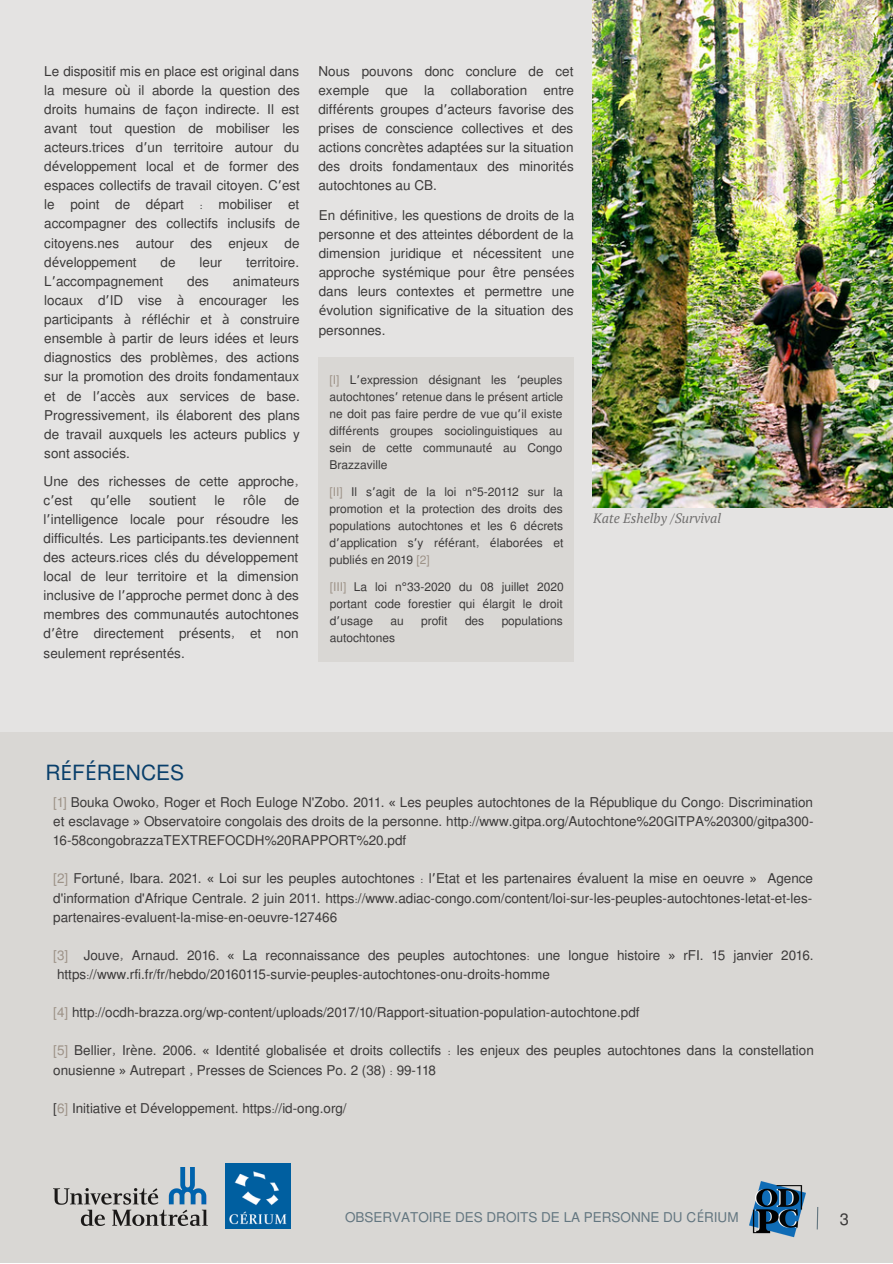
<style>
.page{position:relative;width:893px;height:1264px;background:#fff}
.page>*{position:absolute;margin:0;border:0;box-sizing:border-box;transform-origin:0 0}
.t1{font:21px "Mukti";color:#093f6b}
.t2{font:16.5px "Mukti";color:#3b3939}
.t3{font:13.5px/19px "Mukti";color:#3b3939;text-align:justify}
.t4{font:13.5px "Mukti";color:#637680}
.t5{font:italic 13.5px "PT Serif";color:#3b3939}
.t6{font:12px/17px "Mukti";color:#3b3939;text-align:justify}
.s1{font-family:"Noto Sans"}
.s2{font-family:"Noto Sans Gurmukhi"}
.s3{color:#9d9287}
</style>
<div class="page">
<div style="left:0;top:0;width:892px;height:1262px;background:#e4e3e2"></div>
<div style="left:0;top:732px;width:892px;height:530px;background:#d9d7d4"></div>
<img style="left:592px;top:0;width:300px;height:507px">
<div style="left:319px;top:357px;width:255px;height:304px;background:#d9d7d4"></div>
<img style="left:53px;top:1167px;width:154px;height:58px">
<img style="left:225px;top:1163px;width:65px;height:65px">
<svg style="left:816px;top:1207px;width:2px;height:23px"></svg>
<img style="left:749px;top:1181px;width:56px;height:57px">
<p class="t3" style="left:44px;top:61px;width:257px">Le dispositif mis en place est original dans la mesure o<span class="s1">ù</span> il aborde la question des droits humains de fa<span class="s1">ç</span>on indirecte. Il est avant tout question de mobiliser les acteurs.trices d<span class="s2">’</span>un territoire autour du d<span class="s1">é</span>veloppement local et de former des espaces collectifs de travail citoyen. C<span class="s2">’</span>est le point de d<span class="s1">é</span>part : mobiliser et accompagner des collectifs inclusifs de citoyens.nes autour des enjeux de d<span class="s1">é</span>veloppement</p>
<p class="t3" style="left:161px;top:252px;width:16px">de</p>
<p class="t3" style="left:200px;top:252px;width:24px">leur</p>
<p class="t3" style="left:246px;top:252px;width:55px">territoire.</p>
<p class="t3" style="left:44px;top:271px;width:120px">L<span class="s2">’</span>accompagnement</p>
<p class="t3" style="left:187px;top:271px;width:23px">des</p>
<p class="t3" style="left:44px;top:271px;width:257px;text-indent:189px">animateurs locaux d<span class="s2">’</span>ID vise <span class="s1">à</span> encourager les participants <span class="s1">à</span> r<span class="s1">é</span>fl<span class="s1">é</span>chir et <span class="s1">à</span> construire ensemble <span class="s1">à</span> partir de leurs id<span class="s1">é</span>es et leurs diagnostics des probl<span class="s1">è</span>mes, des actions sur la promotion des droits fondamentaux et de l<span class="s2">’</span>acc<span class="s1">è</span>s aux services de base.<br>Progressivement, ils <span class="s1">é</span>laborent des plans de travail auxquels les acteurs publics y sont associ<span class="s1">é</span>s.</p>
<p class="t3" style="left:44px;top:470px;width:256px">Une des richesses de cette approche, c<span class="s2">’</span>est</p>
<p class="t3" style="left:91px;top:489px;width:42px">qu<span class="s2">’</span>elle</p>
<p class="t3" style="left:149px;top:489px;width:49px">soutient</p>
<p class="t3" style="left:214px;top:489px;width:12px">le</p>
<p class="t3" style="left:243px;top:489px;width:25px">r<span class="s1">ô</span>le</p>
<p class="t3" style="left:44px;top:489px;width:257px;text-indent:241px">de l<span class="s2">’</span>intelligence locale pour r<span class="s1">é</span>soudre les difficult<span class="s1">é</span>s. Les participants.tes deviennent des acteurs.rices cl<span class="s1">é</span>s du d<span class="s1">é</span>veloppement local de leur territoire et la dimension inclusive de l<span class="s2">’</span>approche permet donc <span class="s1">à</span> des membres des communaut<span class="s1">é</span>s autochtones d<span class="s2">’</span><span class="s1">ê</span>tre directement pr<span class="s1">é</span>sents, et non seulement repr<span class="s1">é</span>sent<span class="s1">é</span>s.</p>
<p class="t3" style="left:318px;top:61px;width:257px">Nous pouvons donc conclure de cet exemple que la collaboration entre diff<span class="s1">é</span>rents groupes d<span class="s2">’</span>acteurs favorise des prises de conscience collectives et des actions concr<span class="s1">è</span>tes adapt<span class="s1">é</span>es sur la situation des droits fondamentaux des minorit<span class="s1">é</span>s autochtones au CB.</p>
<p class="t3" style="left:319px;top:205px;width:257px">En d<span class="s1">é</span>finitive, les questions de droits de la personne et des atteintes d<span class="s1">é</span>bordent de la dimension juridique et n<span class="s1">é</span>cessitent une approche syst<span class="s1">é</span>mique pour <span class="s1">ê</span>tre pens<span class="s1">é</span>es dans leurs contextes et permettre une <span class="s1">é</span>volution significative de la situation des personnes.</p>
<p class="t6" style="left:329px;top:371px;width:235px"><span class="s3">[I]</span> L<span class="s2">’</span>expression d<span class="s1">é</span>signant les <span class="s2">‘</span>peuples autochtones<span class="s2">’</span> retenue dans le pr<span class="s1">é</span>sent article ne doit pas faire perdre de vue qu<span class="s2">’</span>il existe diff<span class="s1">é</span>rents groupes sociolinguistiques au sein de cette communaut<span class="s1">é</span> au Congo Brazzaville</p>
<p class="t6" style="left:329px;top:482px;width:235px"><span class="s3">[II]</span> Il s<span class="s2">’</span>agit de la loi n<span class="s1">°</span>5-20112 sur la promotion et la protection des droits des populations autochtones et les 6 d<span class="s1">é</span>crets d<span class="s2">’</span>application s<span class="s2">’</span>y r<span class="s1">é</span>f<span class="s1">é</span>rant, <span class="s1">é</span>labor<span class="s1">é</span>es et publi<span class="s1">é</span>s en 2019 <span class="s3">[2]</span></p>
<p class="t6" style="left:330px;top:577px;width:235px"><span class="s3">[III]</span> La loi n<span class="s1">°</span>33-2020 du 08 juillet 2020 portant code forestier qui <span class="s1">é</span>largit le droit d<span class="s2">’</span>usage</p>
<p class="t6" style="left:390px;top:611px;width:15px">au</p>
<p class="t6" style="left:421px;top:611px;width:28px">profit</p>
<p class="t6" style="left:465px;top:611px;width:21px">des</p>
<p class="t6" style="left:501px;top:611px;width:63px">populations</p>
<p class="t6" style="left:330px;top:628px;width:67px">autochtones</p>
<p class="t5" style="left:593px;top:508px;width:129px">Kate Eshelby /Survival</p>
<h1 class="t1" style="left:45px;top:757px;width:140px">R<span class="s1">É</span>F<span class="s1">É</span>RENCES</h1>
<p class="t3" style="left:53px;top:792px;width:761px"><span class="s3">[1]</span> Bouka Owoko, Roger et Roch Euloge N'Zobo. 2011. <span class="s1">«</span> Les peuples autochtones de la R<span class="s1">é</span>publique du Congo: Discrimination et esclavage <span class="s1">»</span> Observatoire congolais des droits de la personne. http://www.gitpa.org/Autochtone%20GITPA%20300/gitpa300- 16-58congobrazzaTEXTREFOCDH%20RAPPORT%20.pdf</p>
<p class="t3" style="left:53px;top:868px;width:761px"><span class="s3">[2]</span> Fortun<span class="s1">é</span>, Ibara. 2021. <span class="s1">«</span> Loi sur les peuples autochtones : l<span class="s2">’</span>Etat et les partenaires <span class="s1">é</span>valuent la mise en oeuvre <span class="s1">»</span> Agence d'information d'Afrique Centrale. 2 juin 2011. https://www.adiac-congo.com/content/loi-sur-les-peuples-autochtones-letat-et-les&shy;partenaires-evaluent-la-mise-en-oeuvre-127466</p>
<p class="t3" style="left:53px;top:944px;width:761px"><span class="s3">[3]</span> Jouve, Arnaud. 2016. <span class="s1">«</span> La reconnaissance des peuples autochtones: une longue histoire <span class="s1">»</span> rFI. 15 janvier 2016. https://www.rfi.fr/fr/hebdo/20160115-survie-peuples-autochtones-onu-droits-homme</p>
<p class="t3" style="left:53px;top:1002px;width:587px"><span class="s3">[4]</span> http://ocdh-brazza.org/wp-content/uploads/2017/10/Rapport-situation-population-autochtone.pdf</p>
<p class="t3" style="left:53px;top:1040px;width:762px"><span class="s3">[5]</span> Bellier, Ir<span class="s1">è</span>ne. 2006. <span class="s1">«</span> Identit<span class="s1">é</span> globalis<span class="s1">é</span>e et droits collectifs : les enjeux des peuples autochtones dans la constellation onusienne <span class="s1">»</span> Autrepart , Presses de Sciences Po. 2 (38) : 99-118</p>
<p class="t3" style="left:53px;top:1097px;width:295px">[<span class="s3">6]</span> Initiative et D<span class="s1">é</span>veloppement. https://id-ong.org/</p>
<p class="t4" style="left:345px;top:1208px;width:395px">OBSERVATOIRE DES DROITS DE LA PERSONNE DU C<span class="s1">É</span>RIUM</p>
<p class="t2" style="left:839px;top:1207px;width:11px">3</p>
</div>
